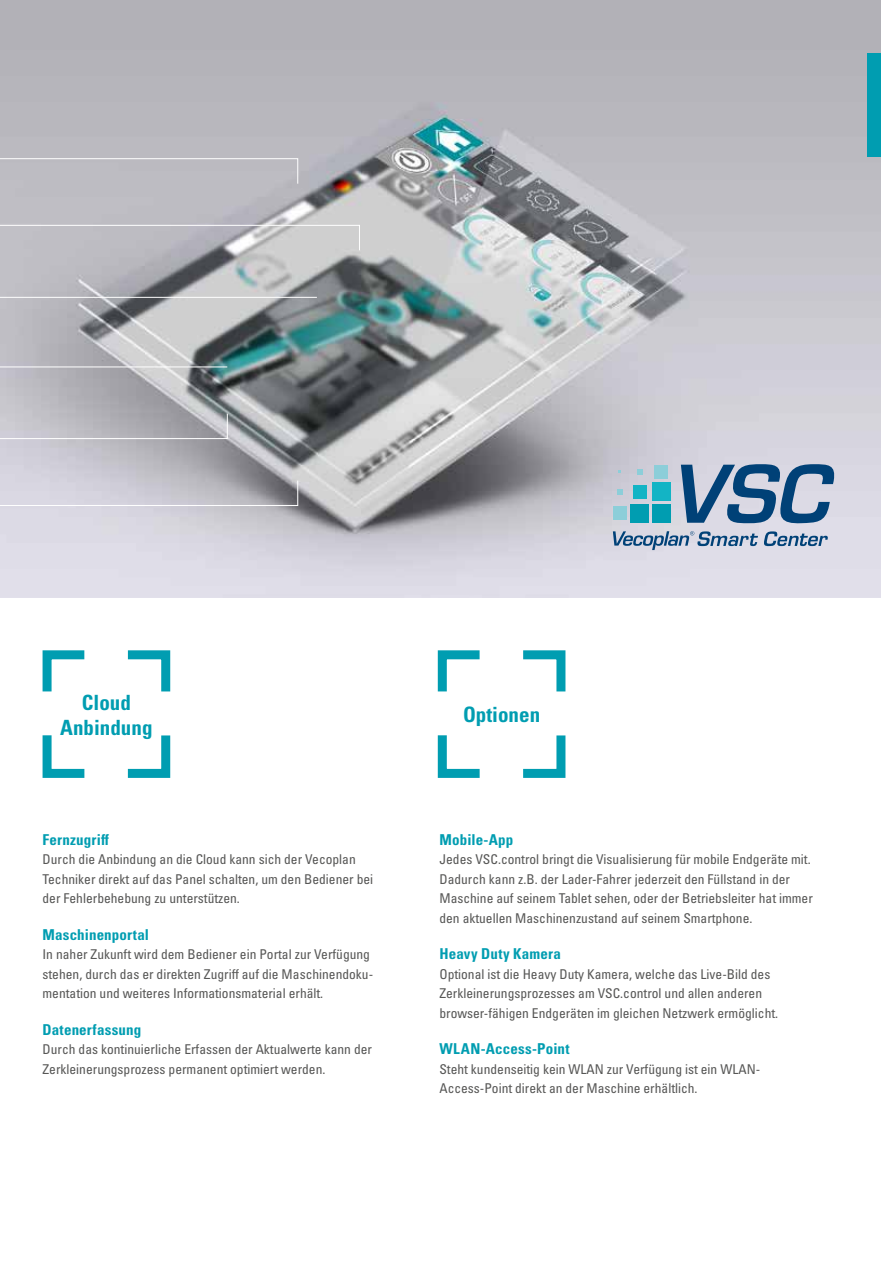
<style>
.page{position:relative;width:881px;height:1263px;background:#fff}
.page>*{position:absolute;margin:0;border:0;box-sizing:border-box;transform-origin:0 0}
.t1{font:700 condensed 21px/25.5px "Univers LT Pro";color:#009db1;text-align:center}
.t2{font:700 condensed 15px "Univers LT Pro";letter-spacing:.01em;color:#009db1}
.t3{font:condensed 13.5px/19.5px "Univers LT Pro";color:#575756}
</style>
<div class="page">
<img style="left:0;top:0;width:880px;height:598px">
<svg style="left:680px;top:464px;width:156px;height:60px;background:#7592b1"></svg>
<svg style="left:763px;top:531px;width:64px;height:15px"></svg>
<svg style="left:612px;top:531px;width:145px;height:19px;background:#9badc4"></svg>
<div style="left:651px;top:504px;width:19px;height:19px;background:#009db1"></div>
<div style="left:651px;top:482px;width:19px;height:19px;background:#13b4c5"></div>
<div style="left:630px;top:504px;width:19px;height:19px;background:#009db1"></div>
<div style="left:612px;top:506px;width:14px;height:14px;background:#8cced9"></div>
<div style="left:632px;top:485px;width:14px;height:13px;background:#13b4c5"></div>
<svg style="left:617px;top:489px;width:5px;height:5px"></svg>
<div style="left:654px;top:465px;width:14px;height:13px;background:#8cced9"></div>
<svg style="left:637px;top:469px;width:5px;height:5px"></svg>
<svg style="left:42px;top:735px;width:43px;height:43px"></svg>
<svg style="left:42px;top:650px;width:43px;height:42px"></svg>
<svg style="left:127px;top:650px;width:44px;height:42px"></svg>
<svg style="left:127px;top:735px;width:44px;height:43px"></svg>
<svg style="left:437px;top:735px;width:43px;height:43px"></svg>
<svg style="left:437px;top:650px;width:43px;height:42px"></svg>
<svg style="left:523px;top:650px;width:43px;height:42px"></svg>
<svg style="left:523px;top:735px;width:43px;height:43px"></svg>
<svg style="left:0;top:158px;width:298px;height:26px;background:#bebec3"></svg>
<svg style="left:0;top:480px;width:298px;height:26px;background:#c2c1ca"></svg>
<svg style="left:0;top:225px;width:360px;height:26px;background:#c3c2c7"></svg>
<hr style="left:0;top:297px;width:317px;height:1px;background:#fff">
<hr style="left:0;top:367px;width:227px;height:1px;background:#fff">
<svg style="left:0;top:413px;width:228px;height:26px;background:#b7b6bc"></svg>
<div style="left:866px;top:53px;width:14px;height:104px;background:#009db1"></div>
<h1 class="t1" style="left:60px;top:689px;width:94px">Cloud<br>Anbindung</h1>
<p class="t2" style="left:43px;top:830px;width:68px">Fernzugriff</p>
<p class="t3" style="left:43px;top:849px;width:332px">Durch die Anbindung an die Cloud kann sich der Vecoplan<br>Techniker direkt auf das Panel schalten, um den Bediener bei der Fehlerbehebung zu unterstützen.</p>
<p class="t2" style="left:43px;top:925px;width:108px">Maschinenportal</p>
<p class="t3" style="left:43px;top:944px;width:332px">In naher Zukunft wird dem Bediener ein Portal zur Verfügung stehen, durch das er direkten Zugriff auf die Maschinendoku&shy;mentation und weiteres Informationsmaterial erhält.</p>
<p class="t2" style="left:43px;top:1020px;width:100px">Datenerfassung</p>
<p class="t3" style="left:43px;top:1039px;width:331px">Durch das kontinuierliche Erfassen der Aktualwerte kann der<br>Zerkleinerungsprozess permanent optimiert werden.</p>
<h1 class="t1" style="left:463px;top:702px;width:79px">Optionen</h1>
<p class="t2" style="left:439px;top:830px;width:75px">Mobile-App</p>
<p class="t3" style="left:439px;top:849px;width:375px">Jedes VSC.control bringt die Visualisierung für mobile Endgeräte mit.<br>Dadurch kann z.B. der Lader-Fahrer jederzeit den Füllstand in der Maschine auf seinem Tablet sehen, oder der Betriebsleiter hat immer den aktuellen Maschinenzustand auf seinem Smartphone.</p>
<p class="t2" style="left:439px;top:944px;width:123px">Heavy Duty Kamera</p>
<p class="t3" style="left:439px;top:964px;width:340px">Optional ist die Heavy Duty Kamera, welche das Live-Bild des<br>Zerkleinerungsprozesses am VSC.control und allen anderen browser-fähigen Endgeräten im gleichen Netzwerk ermöglicht.</p>
<p class="t2" style="left:439px;top:1039px;width:132px">WLAN-Access-Point</p>
<p class="t3" style="left:439px;top:1059px;width:322px">Steht kundenseitig kein WLAN zur Verfügung ist ein WLAN-<br>Access-Point direkt an der Maschine erhältlich.</p>
</div>
